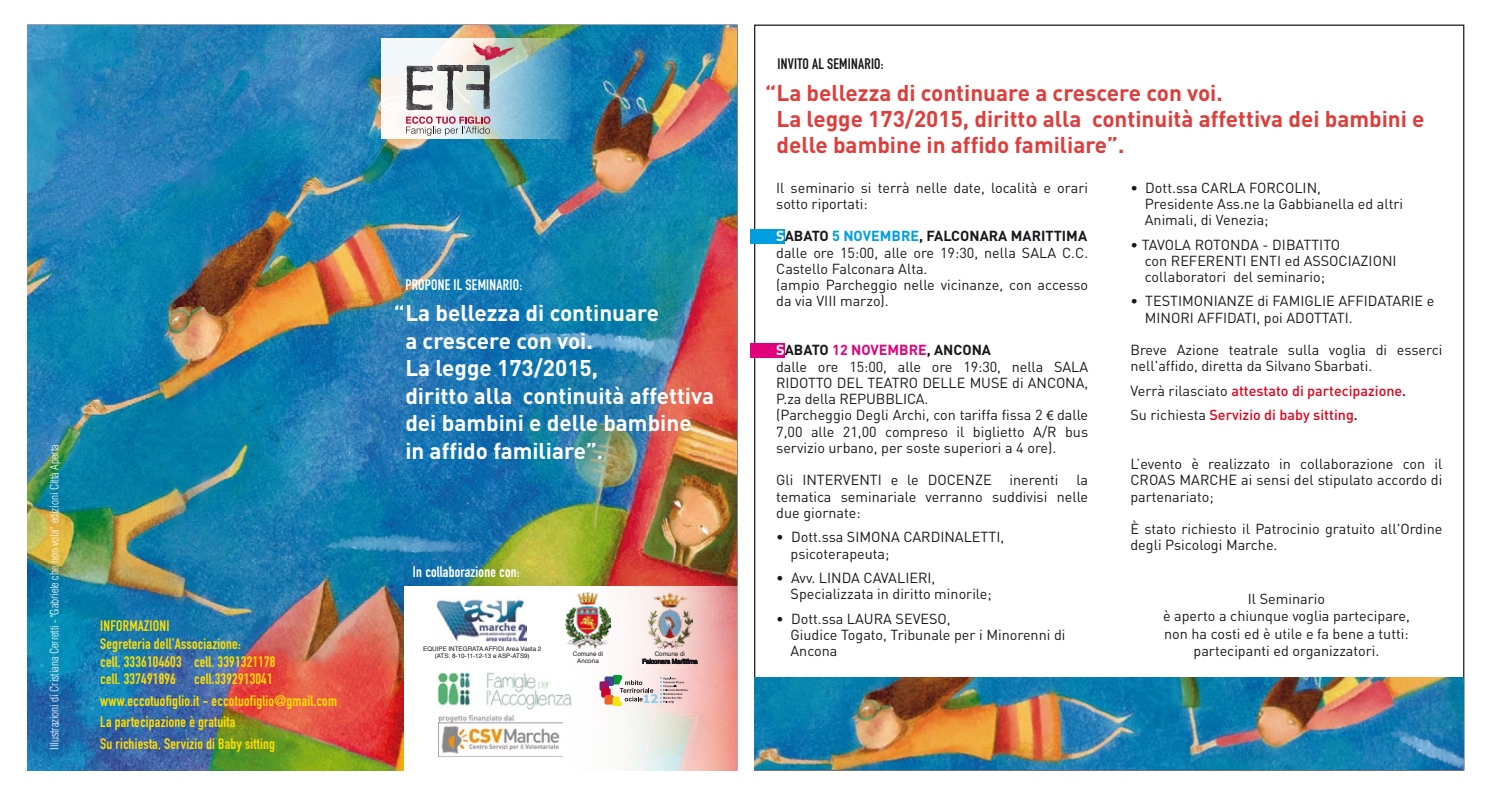
<style>
.page{position:relative;width:1489px;height:798px;background:#fff}
.page>*{position:absolute;margin:0;border:0;box-sizing:border-box;transform-origin:0 0}
.t1{font:700 22.5px/27.5px "DIN";color:#fff}
.t2{font:700 22.5px/26.2px "DIN";color:#de3e3b}
.t3{font:15px/17.8px "DIN Engschrift";letter-spacing:.015em;color:#fd0}
.t4{font:15px "DIN Engschrift";letter-spacing:.015em;color:#fff}
.t5{font:15px "DIN Engschrift";letter-spacing:.015em;color:#1a171c}
.t6{font:14.38px/16.2px "DIN";color:#1a171c}
.t7{font:500 14.38px/24.4px "DIN";color:#e2001a}
.t8{font:300 condensed 11.25px "Helvetica";color:#fff}
.t9{font:6.25px/7.5px "Helvetica";color:#1a171c;text-align:center}
.s1{font-weight:700;color:#fff}
.s2{font-weight:700}
.s3{font-weight:700;color:#009ee0}
.s4{font-weight:700;color:#e2007a}
.s5{font-family:"Myriad Pro"}
.s6{font-weight:400;color:#1a171c}
.s7{color:#1a171c}
</style>
<div class="page">
<div style="left:754px;top:25px;width:710px;height:745px;background:#fff;border:1px solid #1a171c"></div>
<img style="left:754px;top:677px;width:709px;height:92px">
<div style="left:750px;top:229px;width:34px;height:14px;background:#009ee0"></div>
<div style="left:750px;top:343px;width:34px;height:14px;background:#e2007a"></div>
<img style="left:28px;top:25px;width:708px;height:744px">
<svg style="left:382px;top:39px;width:188px;height:99px"></svg>
<svg style="left:405px;top:586px;width:333px;height:184px"></svg>
<img style="left:436px;top:671px;width:138px;height:38px">
<div style="left:612px;top:674px;width:10px;height:10px;background:#009b32;border-radius:2px"></div>
<div style="left:604px;top:676px;width:10px;height:9px;background:#3e4694;border-radius:2px"></div>
<div style="left:599px;top:681px;width:10px;height:9px;background:#981267;border-radius:2px"></div>
<div style="left:601px;top:687px;width:9px;height:10px;background:#ca0233;border-radius:2px"></div>
<div style="left:604px;top:694px;width:10px;height:10px;background:#ea6620;border-radius:2px"></div>
<div style="left:612px;top:696px;width:10px;height:9px;background:#f2e512;border-radius:2px"></div>
<svg style="left:619px;top:677px;width:68px;height:26px"></svg>
<svg style="left:406px;top:116px;width:84px;height:20px"></svg>
<img style="left:472px;top:42px;width:42px;height:18px">
<img style="left:437px;top:64px;width:26px;height:46px">
<img style="left:438px;top:714px;width:125px;height:42px">
<img style="left:436px;top:597px;width:91px;height:44px">
<svg style="left:642px;top:658px;width:55px;height:5px"></svg>
<img style="left:647px;top:592px;width:45px;height:56px">
<img style="left:565px;top:592px;width:45px;height:56px">
<p class="t8" style="left:48px;top:749px;width:307px;rotate:-90deg">Illustrazioni di Cristiana Cerretti -“Gabriele che non vola” edizioni Città Aperta</p>
<p class="t3" style="left:100px;top:617px;width:177px">INFORMAZIONI<br>Segreteria dell’Associazione:<br>cell. 3336104603 cell. 3391321178 cell. 337491896 cell.3392913041</p>
<p class="t3" style="left:100px;top:689px;width:238px;line-height:21.5px">www.eccotuofiglio.it - eccotuofiglio@gmail.com<br>La partecipazione è gratuita</p>
<p class="t3" style="left:100px;top:734px;width:176px">Su richiesta, Servizio di Baby sitting</p>
<p class="t4" style="left:405px;top:276px;width:118px">PROPONE IL SEMINARIO:</p>
<h1 class="t1" style="left:394px;top:300px;width:12px">“</h1>
<h1 class="t1" style="left:405px;top:298px;width:310px">La bellezza di continuare<br>a crescere con voi.<br>La legge 173/2015,<br>diritto alla continuità affettiva dei bambini e delle bambine in affido familiare”.</h1>
<p class="t4" style="left:413px;top:562px;width:108px">In collaborazione con:</p>
<p class="t9" style="left:423px;top:644px;width:120px">EQUIPE INTEGRATA AFFIDI Area Vasta 2 (ATS: 8-10-11-12-13 e ASP-ATS9)</p>
<p class="t9" style="left:654px;top:650px;width:32px">Comune di</p>
<p class="t9" style="left:573px;top:649px;width:32px">Comune di<br>Ancona</p>
<p class="t5" style="left:777px;top:55px;width:108px">INVITO AL SEMINARIO:</p>
<h1 class="t2" style="left:776px;top:79px;width:649px">La bellezza di continuare a crescere con voi.<br>La legge 173/2015, diritto alla continuità affettiva dei bambini e delle bambine in affido familiare”.</h1>
<h1 class="t2" style="left:765px;top:81px;width:12px">“</h1>
<p class="t6" style="left:776px;top:179px;width:313px">Il seminario si terrà nelle date, località e orari sotto riportati:</p>
<p class="t6" style="left:776px;top:228px;width:313px"><span class="s1">S</span><span class="s2">ABATO</span> <span class="s3">5 NOVEMBRE</span><span class="s2">, FALCONARA MARITTIMA </span>dalle ore 15:00, alle ore 19:30, nella SALA C.C.<br>Castello Falconara Alta.<br>(ampio Parcheggio nelle vicinanze, con accesso da via VIII marzo).</p>
<p class="t6" style="left:776px;top:341px;width:313px"><span class="s1">S</span><span class="s2">ABATO</span> <span class="s4">12 NOVEMBRE</span><span class="s2">, ANCONA<br></span>dalle ore 15:00, alle ore 19:30, nella SALA RIDOTTO DEL TEATRO DELLE MUSE di ANCONA, P.za della REPUBBLICA.<br>(Parcheggio Degli Archi, con tariffa fissa 2 <span class="s5">€</span> dalle 7,00 alle 21,00 compreso il biglietto A/R bus servizio urbano, per soste superiori a 4 ore).</p>
<p class="t6" style="left:776px;top:471px;width:313px;text-align:justify">Gli INTERVENTI e le DOCENZE inerenti la tematica seminariale verranno suddivisi nelle due giornate:</p>
<p class="t6" style="left:790px;top:528px;width:215px;text-indent:-14px">• Dott.ssa SIMONA CARDINALETTI, psicoterapeuta;</p>
<p class="t6" style="left:790px;top:569px;width:203px;text-indent:-14px">• Avv. LINDA CAVALIERI,<br>Specializzata in diritto minorile;</p>
<p class="t6" style="left:790px;top:609px;width:276px;text-indent:-14px">• Dott.ssa LAURA SEVESO,<br>Giudice Togato, Tribunale per i Minorenni di<br>Ancona</p>
<p class="t6" style="left:1144px;top:179px;width:260px;text-indent:-14px">• Dott.ssa CARLA FORCOLIN,<br>Presidente Ass.ne la Gabbianella ed altri<br>Animali, di Venezia;</p>
<p class="t6" style="left:1144px;top:236px;width:253px;text-indent:-14px">• TAVOLA ROTONDA - DIBATTITO<br>con REFERENTI ENTI ed ASSOCIAZIONI collaboratori del seminario;</p>
<p class="t6" style="left:1144px;top:293px;width:291px;text-indent:-14px">• TESTIMONIANZE di FAMIGLIE AFFIDATARIE e<br>MINORI AFFIDATI, poi ADOTTATI.</p>
<p class="t6" style="left:1130px;top:341px;width:313px">Breve Azione teatrale sulla voglia di esserci nell'affido, diretta da Silvano Sbarbati.</p>
<p class="t7" style="left:1130px;top:378px;width:277px"><span class="s6">Verrà rilasciato</span> attestato di partecipazione<span class="s7">.<br></span><span class="s6">Su richiesta</span> Servizio di baby sitting<span class="s7">.</span></p>
<p class="t6" style="left:1130px;top:455px;width:313px;text-align:justify">L’evento è realizzato in collaborazione con il CROAS MARCHE ai sensi del stipulato accordo di partenariato;</p>
<p class="t6" style="left:1130px;top:520px;width:313px">È stato richiesto il Patrocinio gratuito all'Ordine degli Psicologi Marche.</p>
<p class="t6" style="left:1162px;top:589px;width:248px;line-height:17.5px;text-align:center">Il Seminario<br>è aperto a chiunque voglia partecipare, non ha costi ed è utile e fa bene a tutti: partecipanti ed organizzatori.</p>
</div>
